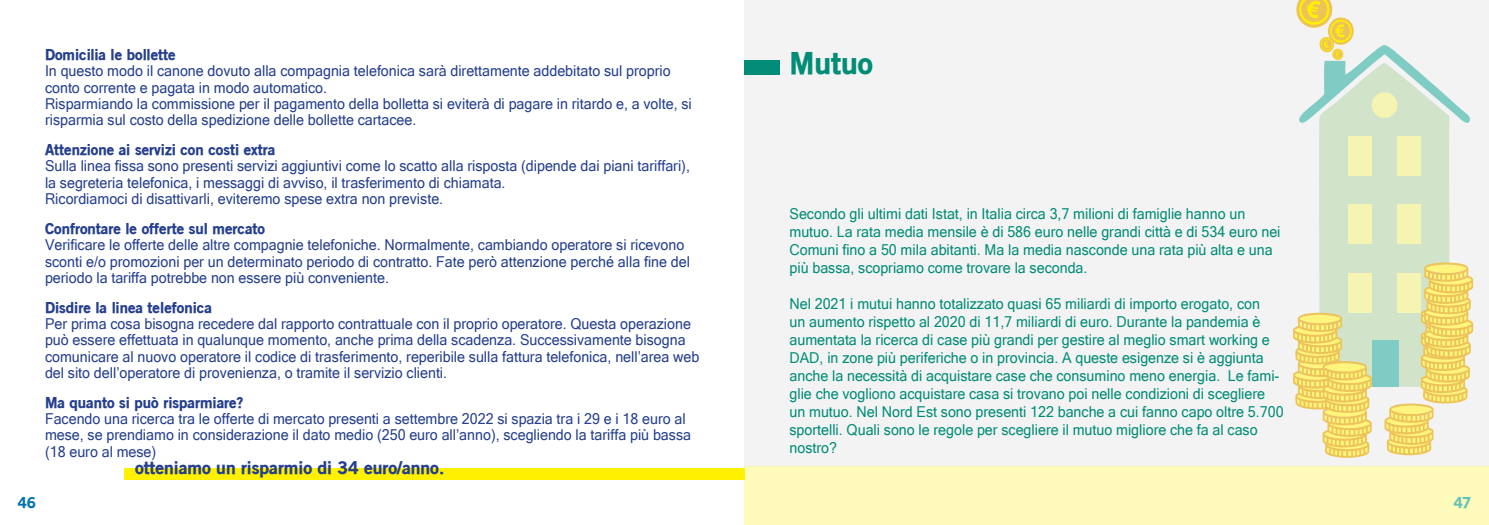
<style>
.page{position:relative;width:1489px;height:525px;background:#fff}
.page>*{position:absolute;margin:0;border:0;box-sizing:border-box;transform-origin:0 0}
.t1{font:900 30px "Old Sans";color:#008c77}
.t2{font:900 17.5px "Old Sans";color:#253f8e}
.t3{font:15px/16.2px "Microsoft Sans Serif";color:#253f8e;scale:.95 1}
.t4{font:15px/18px "Microsoft Sans Serif";color:#008c77;scale:.95 1}
.t5{font:900 15px "Old Sans";color:#253f8e}
.t6{font:900 15px "Old Sans";color:#0073ae}
.t7{font:900 15px "Old Sans";color:#5fc4b9}
</style>
<div class="page">
<div style="left:124px;top:468px;width:620px;height:11px;background:#fff101"></div>
<div style="left:744px;top:0;width:744px;height:466px;background:#f3f3f3"></div>
<div style="left:744px;top:61px;width:36px;height:14px;background:#008c77"></div>
<div style="left:744px;top:466px;width:744px;height:58px;background:#fffbbb"></div>
<div style="left:1319px;top:128px;width:131px;height:212px;background:#d1e3c9"></div>
<div style="left:1347px;top:273px;width:23px;height:39px;background:#f5f4b2"></div>
<div style="left:1347px;top:204px;width:23px;height:40px;background:#f5f4b2"></div>
<div style="left:1397px;top:204px;width:23px;height:40px;background:#f5f4b2"></div>
<div style="left:1347px;top:136px;width:23px;height:40px;background:#f5f4b2"></div>
<div style="left:1397px;top:136px;width:23px;height:40px;background:#f5f4b2"></div>
<svg style="left:1384px;top:261px;width:88px;height:194px"></svg>
<div style="left:1371px;top:340px;width:27px;height:47px;background:#7eccc3"></div>
<svg style="left:1293px;top:312px;width:78px;height:146px"></svg>
<svg style="left:1296px;top:0;width:173px;height:128px"></svg>
<p class="t6" style="left:18px;top:493px;width:20px">46</p>
<p class="t5" style="left:45px;top:45px;width:132px">Domicilia le bollette</p>
<p class="t3" style="left:45px;top:63px;width:660px">In questo modo il canone dovuto alla compagnia telefonica sarà direttamente addebitato sul proprio conto corrente e pagata in modo automatico.</p>
<p class="t3" style="left:45px;top:95px;width:682px">Risparmiando la commissione per il pagamento della bolletta si eviterà di pagare in ritardo e, a volte, si risparmia sul costo della spedizione delle bollette cartacee.</p>
<p class="t5" style="left:45px;top:140px;width:232px">Attenzione ai servizi con costi extra</p>
<p class="t3" style="left:45px;top:158px;width:680px">Sulla linea fissa sono presenti servizi aggiuntivi come lo scatto alla risposta (dipende dai piani tariffari), la segreteria telefonica, i messaggi di avviso, il trasferimento di chiamata.</p>
<p class="t3" style="left:45px;top:190px;width:420px">Ricordiamoci di disattivarli, eviteremo spese extra non previste.</p>
<p class="t5" style="left:45px;top:219px;width:221px">Confrontare le offerte sul mercato</p>
<p class="t3" style="left:45px;top:237px;width:680px">Verificare le offerte delle altre compagnie telefoniche. Normalmente, cambiando operatore si ricevono sconti e/o promozioni per un determinato periodo di contratto. Fate però attenzione perché alla fine del periodo la tariffa potrebbe non essere più conveniente.</p>
<p class="t5" style="left:45px;top:298px;width:168px">Disdire la linea telefonica</p>
<p class="t3" style="left:45px;top:315px;width:690px">Per prima cosa bisogna recedere dal rapporto contrattuale con il proprio operatore. Questa operazione può essere effettuata in qualunque momento, anche prima della scadenza. Successivamente bisogna comunicare al nuovo operatore il codice di trasferimento, reperibile sulla fattura telefonica, nell’area web del sito dell’operatore di provenienza, o tramite il servizio clienti.</p>
<p class="t5" style="left:45px;top:393px;width:200px">Ma quanto si può risparmiare?</p>
<p class="t3" style="left:45px;top:410px;width:681px">Facendo una ricerca tra le offerte di mercato presenti a settembre 2022 si spazia tra i 29 e i 18 euro al mese, se prendiamo in considerazione il dato medio (250 euro all’anno), scegliendo la tariffa più bassa (18 euro al mese)</p>
<p class="t2" style="left:135px;top:456px;width:311px">otteniamo un risparmio di 34 euro/anno.</p>
<p class="t1" style="left:789px;top:45px;width:85px">Mutuo</p>
<p class="t4" style="left:789px;top:204px;width:518px">Secondo gli ultimi dati Istat, in Italia circa 3,7 milioni di famiglie hanno un mutuo. La rata media mensile è di 586 euro nelle grandi città e di 534 euro nei Comuni fino a 50 mila abitanti. Ma la media nasconde una rata più alta e una più bassa, scopriamo come trovare la seconda.</p>
<p class="t4" style="left:789px;top:294px;width:521px">Nel 2021 i mutui hanno totalizzato quasi 65 miliardi di importo erogato, con<br>un aumento rispetto al 2020 di 11,7 miliardi di euro. Durante la pandemia è aumentata la ricerca di case più grandi per gestire al meglio smart working e DAD, in zone più periferiche o in provincia. A queste esigenze si è aggiunta anche la necessità di acquistare case che consumino meno energia. Le fami&shy;glie che vogliono acquistare casa si trovano poi nelle condizioni di scegliere un mutuo. Nel Nord Est sono presenti 122 banche a cui fanno capo oltre 5.700 sportelli. Quali sono le regole per scegliere il mutuo migliore che fa al caso nostro?</p>
<p class="t7" style="left:1453px;top:493px;width:19px">47</p>
</div>
